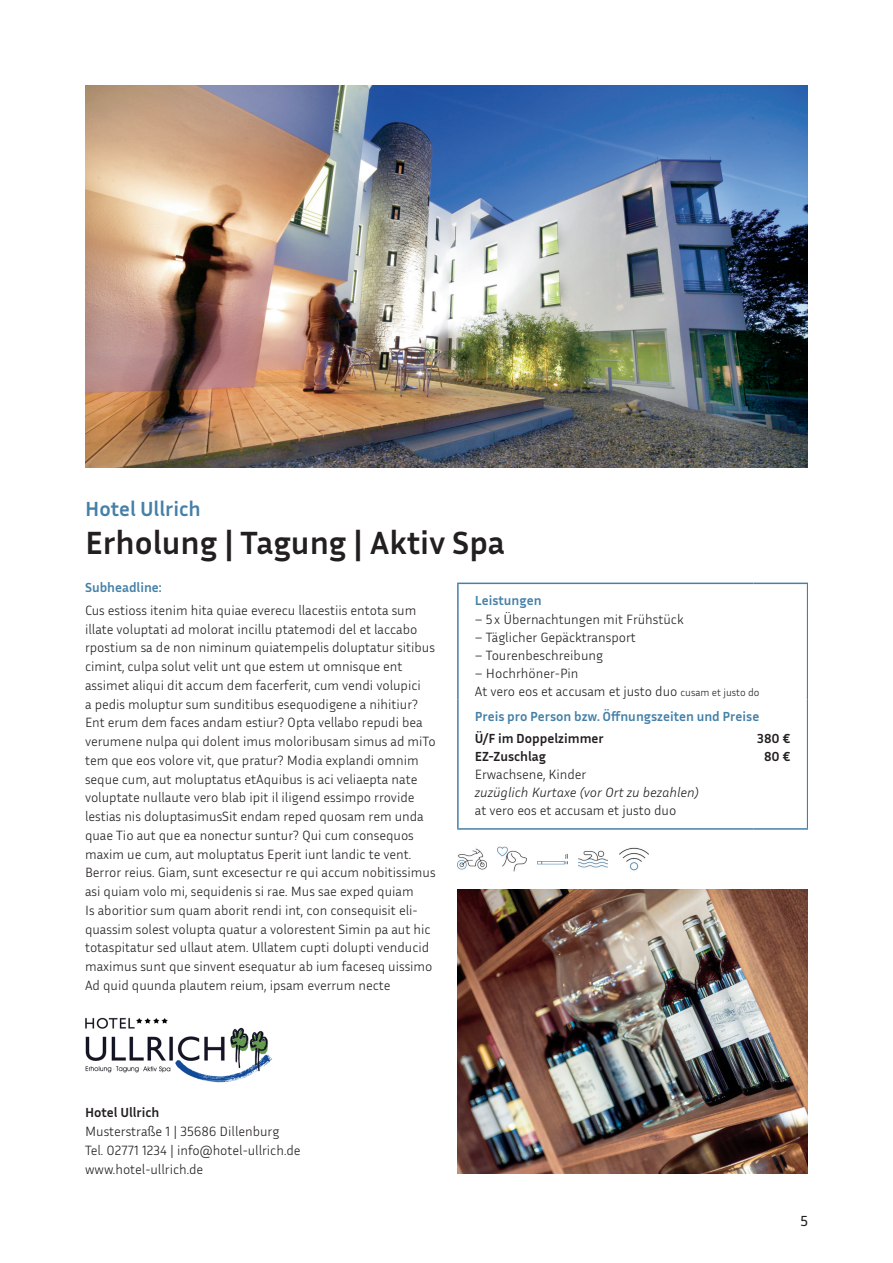
<style>
.page{position:relative;width:893px;height:1263px;background:#fff}
.page>*{position:absolute;margin:0;border:0;box-sizing:border-box;transform-origin:0 0}
.t1{font:700 33px "Inria Sans";color:#231f20}
.t2{font:700 21px "Inria Sans";color:#4580a8}
.t3{font:15px "Inria Sans";color:#231f20}
.t4{font:300 13.5px/18.8px "Inria Sans";color:#231f20}
.t5{font:700 13.5px "Inria Sans";color:#4580a8}
.t6{font:700 13.5px/18px "Inria Sans";color:#231f20}
.t7{font:italic 300 13.5px "Inria Sans";color:#231f20}
.s1{font-size:10.5px}
</style>
<div class="page">
<img style="left:85px;top:85px;width:723px;height:383px">
<img style="left:457px;top:889px;width:351px;height:285px">
<img style="left:85px;top:1017px;width:188px;height:66px">
<hr style="left:457px;top:584px;width:2px;height:26px;background:#4580a8">
<svg style="left:807px;top:584px;width:1px;height:26px"></svg>
<hr style="left:457px;top:610px;width:2px;height:89px;background:#4580a8">
<hr style="left:807px;top:610px;width:1px;height:89px;background:#4580a8">
<hr style="left:457px;top:699px;width:2px;height:30px;background:#4580a8">
<hr style="left:807px;top:699px;width:1px;height:30px;background:#4580a8">
<hr style="left:457px;top:729px;width:2px;height:99px;background:#4580a8">
<hr style="left:457px;top:828px;width:296px;height:2px;background:#4580a8">
<hr style="left:807px;top:729px;width:1px;height:99px;background:#4580a8">
<hr style="left:753px;top:828px;width:55px;height:2px;background:#4580a8">
<hr style="left:457px;top:583px;width:296px;height:1px;background:#4580a8">
<hr style="left:753px;top:583px;width:55px;height:1px;background:#4580a8">
<img style="left:538px;top:854px;width:29px;height:11px">
<img style="left:579px;top:850px;width:29px;height:18px">
<img style="left:619px;top:847px;width:29px;height:24px">
<img style="left:457px;top:848px;width:29px;height:22px">
<img style="left:497px;top:846px;width:29px;height:26px">
<h2 class="t2" style="left:85px;top:495px;width:117px">Hotel Ullrich</h2>
<h1 class="t1" style="left:85px;top:522px;width:421px">Erholung | Tagung | Aktiv Spa</h1>
<p class="t5" style="left:85px;top:578px;width:78px">Subheadline:</p>
<p class="t4" style="left:85px;top:600px;width:352px">Cus estioss itenim hita quiae everecu llacestiis entota sum illate voluptati ad molorat incillu ptatemodi del et laccabo rpostium sa de non niminum quiatempelis doluptatur sitibus cimint, culpa solut velit unt que estem ut omnisque ent assimet aliqui dit accum dem facerferit, cum vendi volupici<br>a pedis moluptur sum sunditibus esequodigene a nihitiur?<br>Ent erum dem faces andam estiur? Opta vellabo repudi bea verumene nulpa qui dolent imus moloribusam simus ad miTo tem que eos volore vit, que pratur? Modia explandi omnim seque cum, aut moluptatus etAquibus is aci veliaepta nate voluptate nullaute vero blab ipit il iligend essimpo rrovide lestias nis doluptasimusSit endam reped quosam rem unda quae Tio aut que ea nonectur suntur? Qui cum consequos maxim ue cum, aut moluptatus Eperit iunt landic te vent.<br>Berror reius. Giam, sunt excesectur re qui accum nobitissimus asi quiam volo mi, sequidenis si rae. Mus sae exped quiam<br>Is aboritior sum quam aborit rendi int, con consequisit eli&shy;quassim solest volupta quatur a volorestent Simin pa aut hic totaspitatur sed ullaut atem. Ullatem cupti dolupti venducid maximus sunt que sinvent esequatur ab ium faceseq uissimo Ad quid quunda plautem reium, ipsam everrum necte</p>
<p class="t5" style="left:475px;top:592px;width:68px">Leistungen</p>
<p class="t4" style="left:475px;top:610px;width:210px">– 5x Übernachtungen mit Frühstück</p>
<p class="t4" style="left:475px;top:628px;width:162px">– Täglicher Gepäcktransport</p>
<p class="t4" style="left:475px;top:646px;width:130px">– Tourenbeschreibung</p>
<p class="t4" style="left:475px;top:664px;width:286px;line-height:18px">– Hochrhöner-Pin<br>At vero eos et accusam et justo duo <span class="s1">cusam et justo do</span></p>
<p class="t5" style="left:475px;top:708px;width:286px">Preis pro Person bzw. Öffnungszeiten und Preise</p>
<p class="t6" style="left:475px;top:729px;width:130px">Ü/F im Doppelzimmer<br>EZ-Zuschlag</p>
<p class="t4" style="left:475px;top:765px;width:113px">Erwachsene, Kinder</p>
<p class="t7" style="left:475px;top:784px;width:226px">zuzüglich Kurtaxe (vor Ort zu bezahlen)</p>
<p class="t4" style="left:475px;top:801px;width:203px">at vero eos et accusam et justo duo</p>
<p class="t6" style="left:757px;top:729px;width:35px;text-align:center">380 €<br>80 €</p>
<p class="t6" style="left:85px;top:1103px;width:76px">Hotel Ullrich</p>
<p class="t4" style="left:85px;top:1122px;width:217px">Musterstraße 1 | 35686 Dillenburg<br>Tel. 02771 1234 | info@hotel-ullrich.de www.hotel-ullrich.de</p>
<p class="t3" style="left:800px;top:1211px;width:9px">5</p>
</div>
